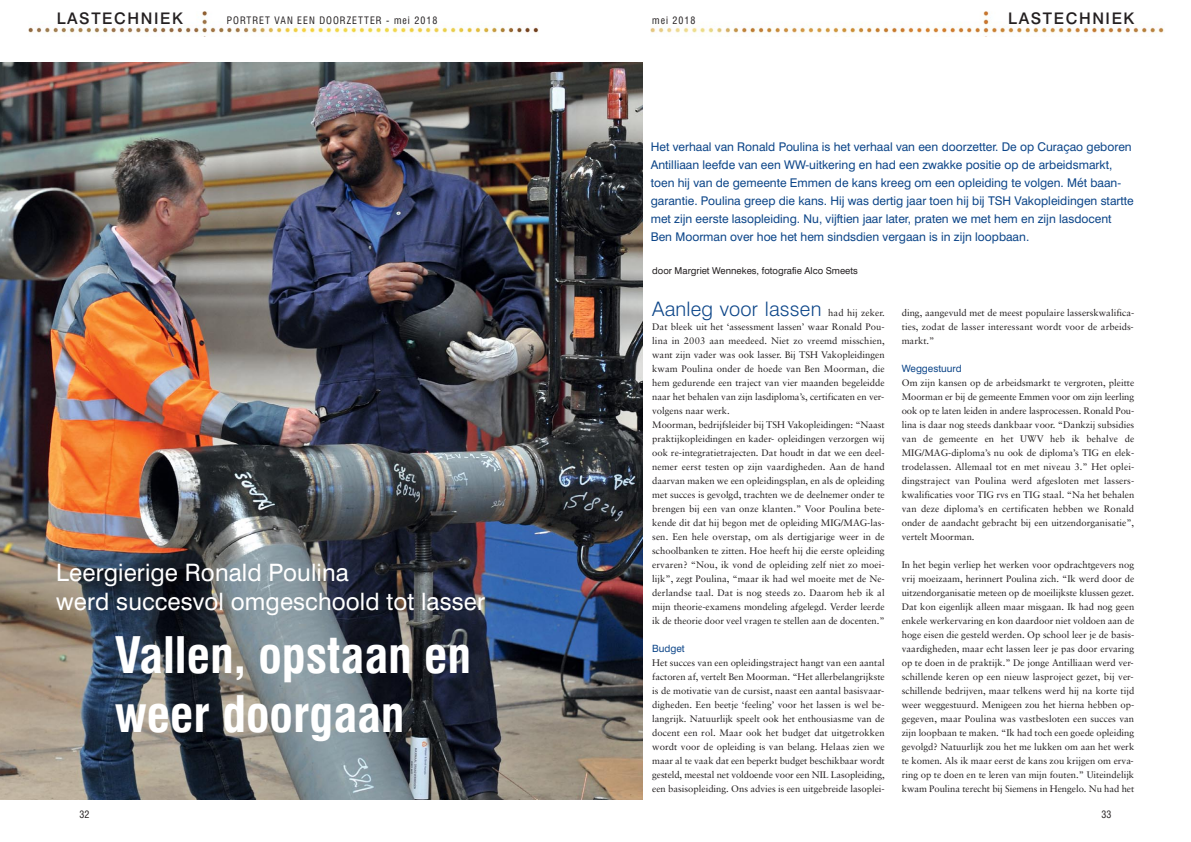
<style>
.page{position:relative;width:1191px;height:842px;background:#fff}
.page>*{position:absolute;margin:0;border:0;box-sizing:border-box;transform-origin:0 0}
.t1{font:700 condensed 49px/58.8px "Swiss 721 BT";color:#fff}
.t2{font:24px/28.8px "Swiss 721 BT";letter-spacing:.005em;color:#fff}
.t3{font:300 20px "Swiss 721 BT";letter-spacing:.005em;color:#0d4689}
.t4{font:500 16px "Swiss 721 BT";letter-spacing:.1em;color:#231f20}
.t5{font:12px/18px "Swiss 721 BT";color:#0d4689}
.t6{font:condensed 10px "Swiss 721 BT";letter-spacing:.1em;color:#231f20}
.t7{font:10px "Swiss 721 BT";color:#0d4689}
.t8{font:9.5px/14px "Sabon";color:#231f20;text-align:justify}
.t9{font:9.5px "Swiss 721 BT";color:#231f20}
.s1{font-family:"Sabon";font-weight:400;font-size:9.5px;color:#231f20}
</style>
<div class="page">
<img style="left:0;top:62px;width:642px;height:737px">
<img style="left:651px;top:11px;width:513px;height:23px">
<img style="left:28px;top:11px;width:511px;height:25px">
<h3 class="t4" style="left:57px;top:11px;width:127px">LASTECHNIEK</h3>
<p class="t6" style="left:227px;top:17px;width:212px">PORTRET VAN EEN DOORZETTER - mei 2018</p>
<h2 class="t2" style="left:56px;top:561px;width:430px">Leergierige Ronald Poulina<br>werd succesvol omgeschoold tot lasser</h2>
<h1 class="t1" style="left:115px;top:629px;width:358px">Vallen, opstaan en weer doorgaan</h1>
<p class="t6" style="left:79px;top:811px;width:11px">32</p>
<p class="t6" style="left:652px;top:17px;width:45px">mei 2018</p>
<h3 class="t4" style="left:1008px;top:11px;width:127px">LASTECHNIEK</h3>
<p class="t5" style="left:651px;top:139px;width:484px">Het verhaal van Ronald Poulina is het verhaal van een doorzetter. De op Curaçao geboren Antilliaan leefde van een WW-uitkering en had een zwakke positie op de arbeidsmarkt, toen hij van de gemeente Emmen de kans kreeg om een opleiding te volgen. Mét baan&shy;garantie. Poulina greep die kans. Hij was dertig jaar toen hij bij TSH Vakopleidingen startte met zijn eerste lasopleiding. Nu, vijftien jaar later, praten we met hem en zijn lasdocent Ben Moorman over hoe het hem sindsdien vergaan is in zijn loopbaan.</p>
<p class="t9" style="left:652px;top:267px;width:207px">door Margriet Wennekes, fotografie Alco Smeets</p>
<h3 class="t3" style="left:652px;top:299px;width:234px">Aanleg voor lassen <span class="s1">had hij zeker.</span></h3>
<p class="t8" style="left:652px;top:320px;width:234px;text-align:left">Dat bleek uit het ‘assessment lassen’ waar Ronald Pou&shy;lina in 2003 aan meedeed. Niet zo vreemd misschien, want zijn vader was ook lasser. Bij TSH Vakopleidingen kwam Poulina onder de hoede van Ben Moorman, die hem gedurende een traject van vier maanden begeleidde naar het behalen van zijn lasdiploma’s, certificaten en ver&shy;volgens naar werk.<br>Moorman, bedrijfsleider bij TSH Vakopleidingen: “Naast praktijkopleidingen en kader- opleidingen verzorgen wij ook re-integratietrajecten. Dat houdt in dat we een deel&shy;nemer eerst testen op zijn vaardigheden. Aan de hand daarvan maken we een opleidingsplan, en als de opleiding met succes is gevolgd, trachten we de deelnemer onder te brengen bij een van onze klanten.” Voor Poulina bete&shy;kende dit dat hij begon met de opleiding MIG/MAG-las&shy;sen. Een hele overstap, om als dertigjarige weer in de schoolbanken te zitten. Hoe heeft hij die eerste opleiding ervaren? “Nou, ik vond de opleiding zelf niet zo moei&shy;lijk”, zegt Poulina, “maar ik had wel moeite met de Ne&shy;derlandse taal. Dat is nog steeds zo. Daarom heb ik al mijn theorie-examens mondeling afgelegd. Verder leerde ik de theorie door veel vragen te stellen aan de docenten.”</p>
<p class="t7" style="left:652px;top:645px;width:34px">Budget</p>
<p class="t8" style="left:652px;top:656px;width:234px">Het succes van een opleidingstraject hangt van een aantal factoren af, vertelt Ben Moorman. “Het allerbelangrijkste is de motivatie van de cursist, naast een aantal basisvaar&shy;digheden. Een beetje ‘feeling’ voor het lassen is wel be&shy;langrijk. Natuurlijk speelt ook het enthousiasme van de docent een rol. Maar ook het budget dat uitgetrokken wordt voor de opleiding is van belang. Helaas zien we maar al te vaak dat een beperkt budget beschikbaar wordt gesteld, meestal net voldoende voor een NIL Lasopleiding, een basisopleiding. Ons advies is een uitgebreide lasoplei-</p>
<p class="t8" style="left:901px;top:306px;width:234px">ding, aangevuld met de meest populaire lasserskwalifica&shy;ties, zodat de lasser interessant wordt voor de arbeids&shy;markt.”</p>
<p class="t7" style="left:901px;top:365px;width:62px">Weggestuurd</p>
<p class="t8" style="left:901px;top:376px;width:234px">Om zijn kansen op de arbeidsmarkt te vergroten, pleitte Moorman er bij de gemeente Emmen voor om zijn leerling ook op te laten leiden in andere lasprocessen. Ronald Pou&shy;lina is daar nog steeds dankbaar voor. “Dankzij subsidies van de gemeente en het UWV heb ik behalve de MIG/MAG-diploma’s nu ook de diploma’s TIG en elek&shy;trodelassen. Allemaal tot en met niveau 3.” Het oplei&shy;dingstraject van Poulina werd afgesloten met lassers&shy;kwalificaties voor TIG rvs en TIG staal. “Na het behalen van deze diploma’s en certificaten hebben we Ronald onder de aandacht gebracht bij een uitzendorganisatie”, vertelt Moorman.</p>
<p class="t8" style="left:901px;top:558px;width:234px">In het begin verliep het werken voor opdrachtgevers nog vrij moeizaam, herinnert Poulina zich. “Ik werd door de uitzendorganisatie meteen op de moeilijkste klussen gezet.<br>Dat kon eigenlijk alleen maar misgaan. Ik had nog geen enkele werkervaring en kon daardoor niet voldoen aan de hoge eisen die gesteld werden. Op school leer je de basis&shy;vaardigheden, maar echt lassen leer je pas door ervaring op te doen in de praktijk.” De jonge Antilliaan werd ver&shy;schillende keren op een nieuw lasproject gezet, bij ver&shy;schillende bedrijven, maar telkens werd hij na korte tijd weer weggestuurd. Menigeen zou het hierna hebben op&shy;gegeven, maar Poulina was vastbesloten een succes van zijn loopbaan te maken. “Ik had toch een goede opleiding gevolgd? Natuurlijk zou het me lukken om aan het werk te komen. Als ik maar eerst de kans zou krijgen om erva&shy;ring op te doen en te leren van mijn fouten.” Uiteindelijk kwam Poulina terecht bij Siemens in Hengelo. Nu had het</p>
<p class="t6" style="left:1101px;top:811px;width:11px">33</p>
</div>
